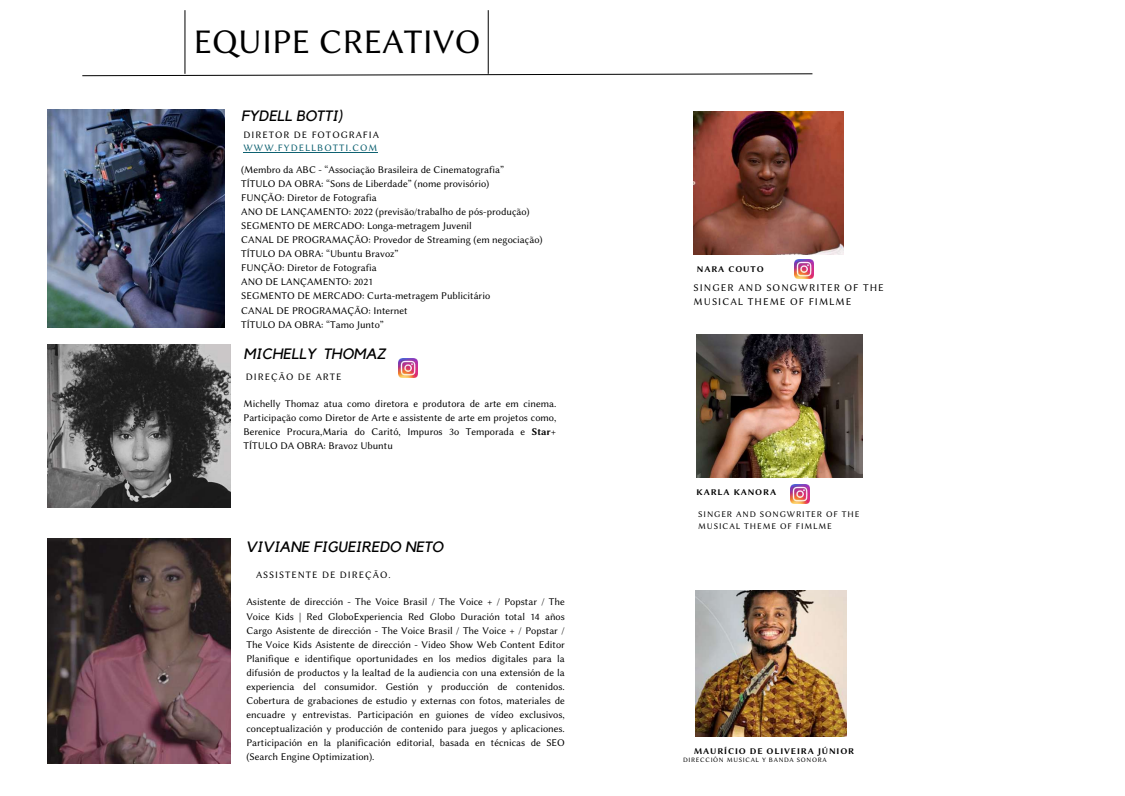
<style>
.page{position:relative;width:1125px;height:796px;background:#fff}
.page>*{position:absolute;margin:0;border:0;box-sizing:border-box;transform-origin:0 0}
.t1{font:34.72px "Lin Biolinum O";color:#000}
.t2{font:italic 14.92px "Kollektif";color:#000}
.t3{font:10.35px/14.1px "Lin Biolinum O";color:#000;text-align:justify}
.t4{font:10.35px/14.1px "Lin Biolinum O";letter-spacing:.1em;color:#000}
.t5{font:9.9px "Lin Biolinum O";letter-spacing:.1em;color:#000}
.t6{font:9.9px "Lin Biolinum O";letter-spacing:.1em;color:#0e6171}
.t7{font:8.77px "Lin Biolinum OB";letter-spacing:.1em;color:#000}
.t8{font:8.77px/11.7px "Lin Biolinum O";letter-spacing:.1em;color:#000}
.t9{font:6.75px "Lin Biolinum O";letter-spacing:.1em;color:#000}
.s1{font-family:"Lin Biolinum OB"}
</style>
<div class="page">
<img style="left:48px;top:344px;width:183px;height:163px">
<hr style="left:244px;top:152px;width:134px;height:1px;background:#0e6171">
<img style="left:399px;top:358px;width:19px;height:20px">
<img style="left:696px;top:590px;width:150px;height:146px">
<svg style="left:82px;top:73px;width:731px;height:3px"></svg>
<hr style="left:185px;top:10px;width:1px;height:64px;background:#000">
<hr style="left:488px;top:10px;width:1px;height:64px;background:#000">
<img style="left:694px;top:111px;width:150px;height:144px">
<img style="left:696px;top:334px;width:167px;height:143px">
<img style="left:791px;top:484px;width:19px;height:19px">
<img style="left:794px;top:260px;width:20px;height:19px">
<img style="left:48px;top:110px;width:177px;height:217px">
<img style="left:48px;top:538px;width:183px;height:225px">
<h1 class="t1" style="left:194px;top:22px;width:288px">EQUIPE CREATIVO</h1>
<h2 class="t2" style="left:241px;top:109px;width:103px">FYDELL BOTTI)</h2>
<p class="t5" style="left:244px;top:129px;width:137px">DIRETOR DE FOTOGRAFIA</p>
<p class="t6" style="left:244px;top:142px;width:135px">WWW.FYDELLBOTTI.COM</p>
<p class="t3" style="left:241px;top:162px;width:303px;text-align:left">(Membro da ABC - “Associação Brasileira de Cinematografia”<br>TÍTULO DA OBRA: “Sons de Liberdade” (nome provisório)<br>FUNÇÃO: Diretor de Fotografia<br>ANO DE LANÇAMENTO: 2022 (previsão/trabalho de pós-produção)<br>SEGMENTO DE MERCADO: Longa-metragem Juvenil<br>CANAL DE PROGRAMAÇÃO: Provedor de Streaming (em negociação)<br>TÍTULO DA OBRA: “Ubuntu Bravoz”<br>FUNÇÃO: Diretor de Fotografia<br>ANO DE LANÇAMENTO: 2021<br>SEGMENTO DE MERCADO: Curta-metragem Publicitário<br>CANAL DE PROGRAMAÇÃO: Internet<br>TÍTULO DA OBRA: “Tamo Junto”</p>
<h2 class="t2" style="left:244px;top:347px;width:144px">MICHELLY THOMAZ</h2>
<p class="t5" style="left:246px;top:371px;width:97px">DIREÇÃO DE ARTE</p>
<p class="t3" style="left:244px;top:396px;width:314px">Michelly Thomaz atua como diretora e produtora de arte em cinema.<br>Participação como Diretor de Arte e assistente de arte em projetos como, Berenice Procura,Maria do Caritó, Impuros 3o Temporada e <span class="s1">Star</span>+ TÍTULO DA OBRA: Bravoz Ubuntu</p>
<h2 class="t2" style="left:246px;top:539px;width:199px">VIVIANE FIGUEIREDO NETO</h2>
<p class="t5" style="left:256px;top:569px;width:136px">ASSISTENTE DE DIREÇÃO.</p>
<p class="t3" style="left:246px;top:595px;width:320px">Asistente de dirección - The Voice Brasil / The Voice + / Popstar / The Voice Kids | Red GloboExperiencia Red Globo Duración total 14 años Cargo Asistente de dirección - The Voice Brasil / The Voice + / Popstar / The Voice Kids Asistente de dirección - Video Show Web Content Editor Planifique e identifique oportunidades en los medios digitales para la difusión de productos y la lealtad de la audiencia con una extensión de la experiencia del consumidor. Gestión y producción de contenidos.<br>Cobertura de grabaciones de estudio y externas con fotos, materiales de encuadre y entrevistas. Participación en guiones de vídeo exclusivos, conceptualización y producción de contenido para juegos y aplicaciones.<br>Participación en la planificación editorial, basada en técnicas de SEO (Search Engine Optimization).</p>
<p class="t7" style="left:697px;top:264px;width:68px">NARA COUTO</p>
<p class="t4" style="left:694px;top:280px;width:192px">SINGER AND SONGWRITER OF THE<br>MUSICAL THEME OF FIMLME</p>
<p class="t7" style="left:697px;top:487px;width:81px">KARLA KANORA</p>
<p class="t8" style="left:698px;top:508px;width:163px">SINGER AND SONGWRITER OF THE<br>MUSICAL THEME OF FIMLME</p>
<p class="t7" style="left:694px;top:745px;width:162px">MAURÍCIO DE OLIVEIRA JÚNIOR</p>
<p class="t9" style="left:683px;top:755px;width:145px">DIRECCIÓN MUSICAL Y BANDA SONORA</p>
</div>
